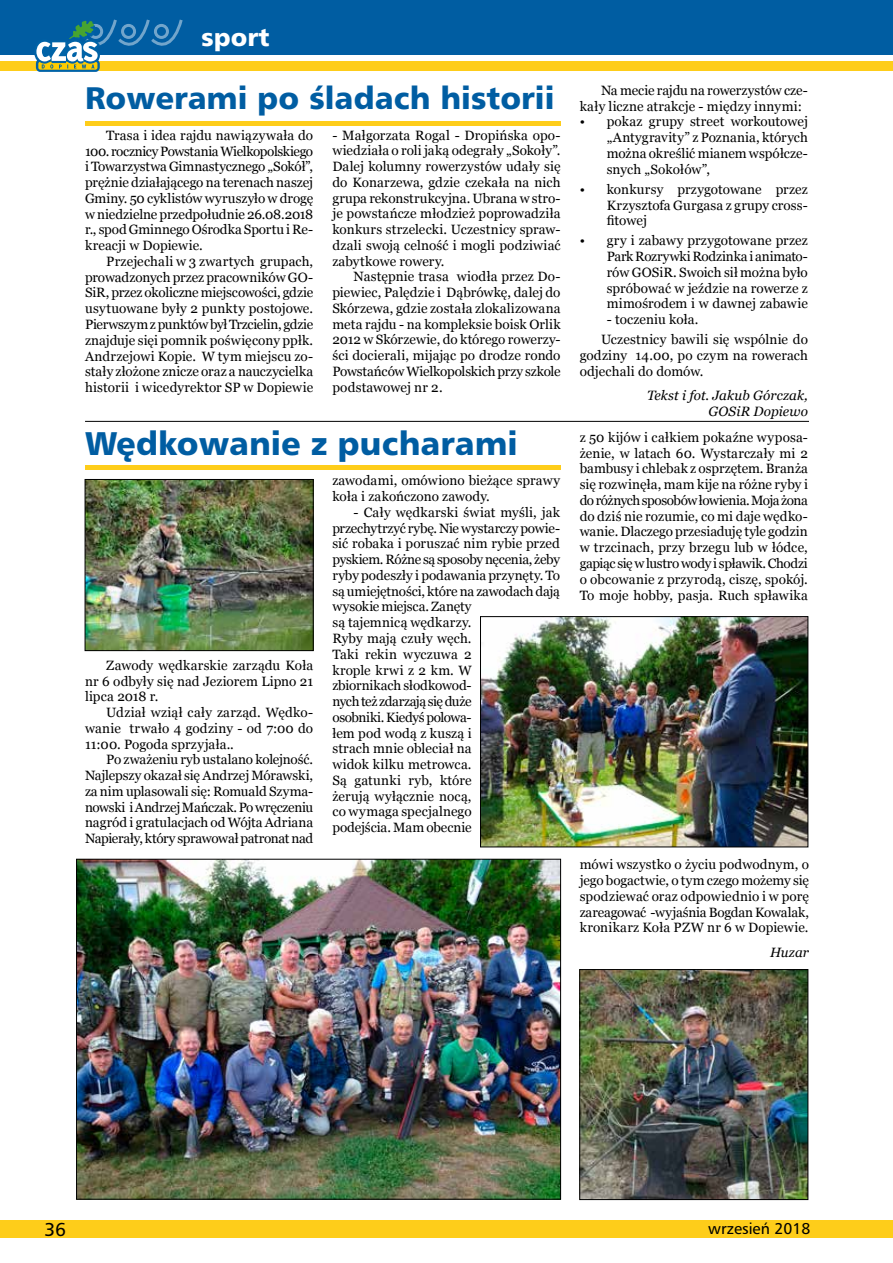
<style>
.page{position:relative;width:893px;height:1263px;background:#fff}
.page>*{position:absolute;margin:0;border:0;box-sizing:border-box;transform-origin:0 0}
.t1{font:31.5px "Humnst 777 Blk PL";color:#005da2}
.t2{font:30px "Humnst 777 Blk PL";color:#005da2}
.t3{font:24px "Humnst 777 Blk PL";color:#fff}
.t4{font:18px "Humnst 777 PL";color:#000}
.t5{font:15px "Humnst 777 PL";color:#000}
.t6{font:13.5px/15.8px "Georgia";color:#000;text-align:justify}
.t7{font:italic 13.5px/15.8px "Georgia";letter-spacing:.01em;color:#000;text-align:right}
</style>
<div class="page">
<div style="left:0;top:0;width:893px;height:55px;background:#005da2"></div>
<hr style="left:85px;top:421px;width:724px;height:1px;background:#000">
<hr style="left:85px;top:121px;width:476px;height:4px;background:#fecd1a">
<hr style="left:85px;top:465px;width:475px;height:4px;background:#fecd1a">
<img style="left:78px;top:861px;width:481px;height:336px">
<img style="left:87px;top:481px;width:225px;height:168px">
<div style="left:85px;top:479px;width:229px;height:172px;border:1px solid #000"></div>
<img style="left:482px;top:618px;width:324px;height:227px">
<div style="left:480px;top:616px;width:328px;height:231px;border:1px solid #000"></div>
<img style="left:581px;top:971px;width:225px;height:227px">
<div style="left:579px;top:969px;width:229px;height:231px;border:1px solid #000"></div>
<div style="left:0;top:1220px;width:893px;height:17px;background:#fecd1a"></div>
<div style="left:0;top:61px;width:893px;height:9px;background:#fecd1a"></div>
<svg style="left:34px;top:19px;width:150px;height:53px"></svg>
<h3 class="t3" style="left:201px;top:22px;width:70px">sport</h3>
<h2 class="t2" style="left:85px;top:78px;width:471px">Rowerami po śladach historii</h2>
<p class="t6" style="left:332px;top:127px;width:230px">- Małgorzata Rogal - Dropińska opo&shy;wiedziała o roli jaką odegrały „Sokoły”.<br>Dalej kolumny rowerzystów udały się do Konarzewa, gdzie czekała na nich grupa rekonstrukcyjna. Ubrana w stro&shy;je powstańcze młodzież poprowadziła konkurs strzelecki. Uczestnicy spraw&shy;dzali swoją celność i mogli podziwiać zabytkowe rowery.</p>
<p class="t6" style="left:332px;top:269px;width:230px;text-indent:21px">Następnie trasa wiodła przez Do&shy;piewiec, Palędzie i Dąbrówkę, dalej do Skórzewa, gdzie została zlokalizowana meta rajdu - na kompleksie boisk Orlik 2012 w Skórzewie, do którego rowerzy&shy;ści docierali, mijając po drodze rondo Powstańców Wielkopolskich przy szkole podstawowej nr 2.</p>
<p class="t6" style="left:85px;top:128px;width:230px;text-indent:21px">Trasa i idea rajdu nawiązywała do 100. rocznicy Powstania Wielkopolskiego i Towarzystwa Gimnastycznego „Sokół”, prężnie działającego na terenach naszej Gminy. 50 cyklistów wyruszyło w drogę w niedzielne przedpołudnie 26.08.2018 r., spod Gminnego Ośrodka Sportu i Re&shy;kreacji w Dopiewie.</p>
<p class="t6" style="left:85px;top:254px;width:230px;text-indent:21px">Przejechali w 3 zwartych grupach, prowadzonych przez pracowników GO-SiR, przez okoliczne miejscowości, gdzie usytuowane były 2 punkty postojowe.<br>Pierwszym z punktów był Trzcielin, gdzie znajduje sięi pomnik poświęcony ppłk.<br>Andrzejowi Kopie. W tym miejscu zo&shy;stały złożone znicze oraz a nauczycielka historii i wicedyrektor SP w Dopiewie</p>
<h1 class="t1" style="left:85px;top:422px;width:434px">Wędkowanie z pucharami</h1>
<p class="t6" style="left:332px;top:473px;width:229px">zawodami, omówiono bieżące sprawy koła i zakończono zawody.</p>
<p class="t6" style="left:332px;top:505px;width:229px;text-align:left;text-indent:21px">- Cały wędkarski świat myśli, jak przechytrzyć rybę. Nie wystarczy powie&shy;sić robaka i poruszać nim rybie przed pyskiem. Różne są sposoby nęcenia, żeby ryby podeszły i podawania przynęty. To są umiejętności, które na zawodach dają wysokie miejsca. Zanęty<br>są tajemnicą wędkarzy.<br>Ryby mają czuły węch.<br>Taki rekin wyczuwa 2<br>krople krwi z 2 km. W<br>zbiornikach słodkowod-<br>nych też zdarzają się duże<br>osobniki. Kiedyś polowa-<br>łem pod wodą z kuszą i<br>strach mnie obleciał na<br>widok kilku metrowca.<br>Są gatunki ryb, które<br>żerują wyłącznie nocą,<br>co wymaga specjalnego<br>podejścia. Mam obecnie</p>
<p class="t6" style="left:85px;top:658px;width:230px;text-indent:21px">Zawody wędkarskie zarządu Koła nr 6 odbyły się nad Jeziorem Lipno 21 lipca 2018 r.</p>
<p class="t6" style="left:85px;top:705px;width:230px;text-indent:21px">Udział wziął cały zarząd. Wędko&shy;wanie trwało 4 godziny - od 7:00 do 11:00. Pogoda sprzyjała..</p>
<p class="t6" style="left:85px;top:752px;width:230px;text-indent:21px">Po zważeniu ryb ustalano kolejność.<br>Najlepszy okazał się Andrzej Mórawski, za nim uplasowali się: Romuald Szyma&shy;nowski i Andrzej Mańczak. Po wręczeniu nagród i gratulacjach od Wójta Adriana Napierały, który sprawował patronat nad</p>
<p class="t6" style="left:580px;top:83px;width:230px;text-indent:21px">Na mecie rajdu na rowerzystów cze&shy;kały liczne atrakcje - między innymi:</p>
<p class="t6" style="left:607px;top:114px;width:203px;text-indent:-27px">• pokaz grupy street workoutowej „Antygravity” z Poznania, których można określić mianem współcze&shy;snych „Sokołów”,</p>
<p class="t6" style="left:607px;top:181px;width:203px;text-indent:-27px">• konkursy przygotowane przez Krzysztofa Gurgasa z grupy cross&shy;fitowej</p>
<p class="t6" style="left:607px;top:233px;width:203px;text-indent:-27px">• gry i zabawy przygotowane przez Park Rozrywki Rodzinka i animato&shy;rów GOSiR. Swoich sił można było spróbować w jeździe na rowerze z mimośrodem i w dawnej zabawie</p>
<p class="t6" style="left:601px;top:310px;width:208px;line-height:20px;text-indent:6px">- toczeniu koła.<br>Uczestnicy bawili się wspólnie do</p>
<p class="t6" style="left:580px;top:348px;width:230px">godziny 14.00, po czym na rowerach odjechali do domów.</p>
<p class="t7" style="left:647px;top:387px;width:162px">Tekst i fot. Jakub Górczak,<br>GOSiR Dopiewo</p>
<p class="t6" style="left:580px;top:430px;width:230px">z 50 kijów i całkiem pokaźne wyposa&shy;żenie, w latach 60. Wystarczały mi 2 bambusy i chlebak z osprzętem. Branża się rozwinęła, mam kije na różne ryby i do różnych sposobów łowienia. Moja żona do dziś nie rozumie, co mi daje wędko&shy;wanie. Dlaczego przesiaduję tyle godzin w trzcinach, przy brzegu lub w łódce, gapiąc się w lustro wody i spławik. Chodzi o obcowanie z przyrodą, ciszę, spokój.<br>To moje hobby, pasja. Ruch spławika</p>
<p class="t6" style="left:580px;top:857px;width:231px">mówi wszystko o życiu podwodnym, o jego bogactwie, o tym czego możemy się spodziewać oraz odpowiednio i w porę zareagować -wyjaśnia Bogdan Kowalak, kronikarz Koła PZW nr 6 w Dopiewie.</p>
<p class="t7" style="left:770px;top:944px;width:41px">Huzar</p>
<h3 class="t4" style="left:44px;top:1217px;width:23px">36</h3>
<p class="t5" style="left:708px;top:1219px;width:104px">wrzesień 2018</p>
</div>
